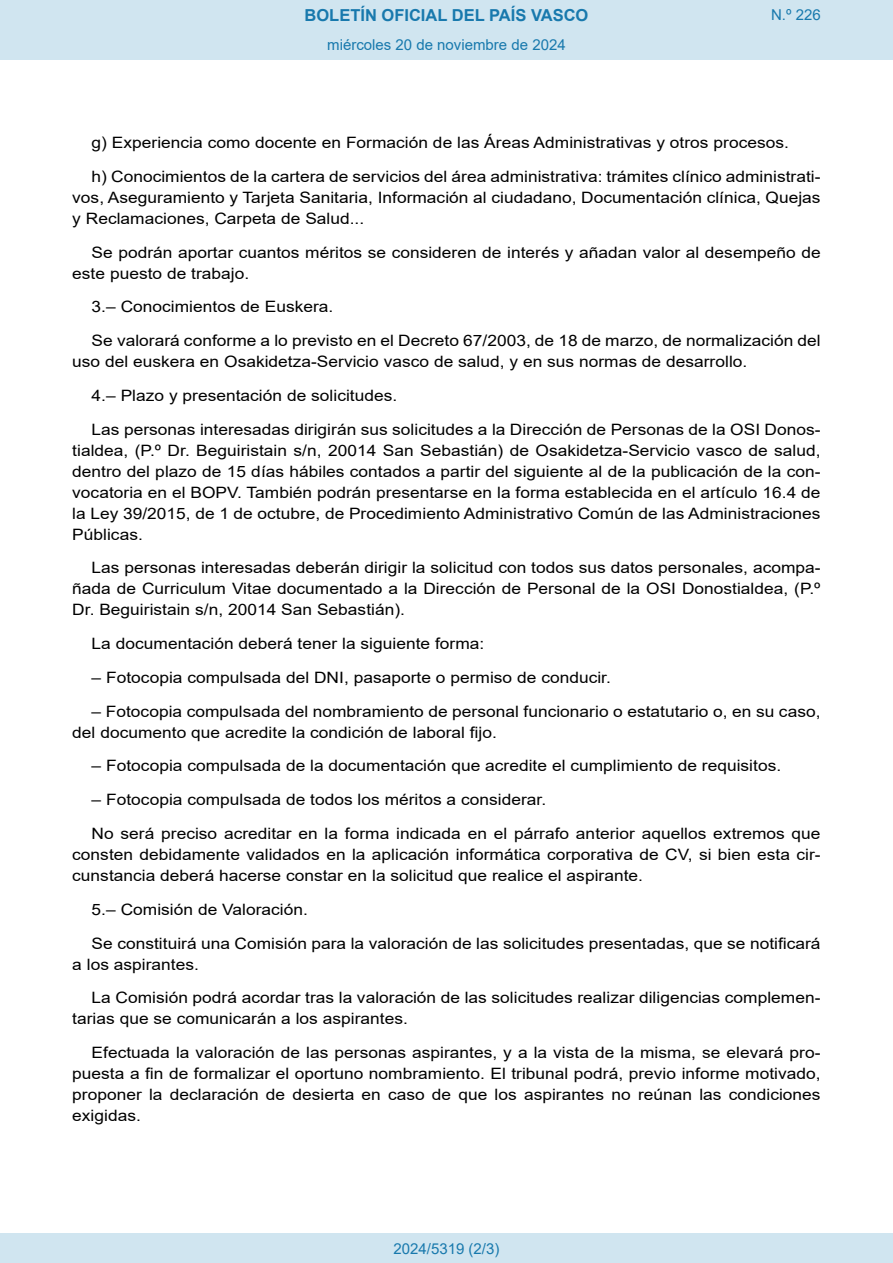
<style>
.page{position:relative;width:893px;height:1263px;background:#fff}
.page>*{position:absolute;margin:0;border:0;box-sizing:border-box;transform-origin:0 0}
.t1{font:700 16.5px "Arial";color:#1879ad}
.BOPVDetalle{font:15.6px/21px "Arial";color:#000;text-align:justify;scale:1.11 1}
.Paginacion_Centro{font:15px "Arial";color:#1879ad}
</style>
<div class="page">
<div style="left:0;top:0;width:893px;height:60px;background:#d0e5f0"></div>
<div style="left:0;top:1233px;width:893px;height:30px;background:#d0e5f0"></div>
<p class="t1" style="left:305px;top:3px;width:285px">BOLETÍN OFICIAL DEL PAÍS VASCO</p>
<p class="Paginacion_Centro" style="left:327px;top:35px;width:240px">miércoles 20 de noviembre de 2024</p>
<p class="Paginacion_Centro" style="left:771px;top:5px;width:51px">N.º 226</p>
<p class="BOPVDetalle" style="left:92px;top:132px;width:630px">g) Experiencia como docente en Formación de las Áreas Administrativas y otros procesos.</p>
<p class="BOPVDetalle" style="left:72px;top:166px;width:676px;text-indent:19px">h) Conocimientos de la cartera de servicios del área administrativa: trámites clínico administrati&shy;vos, Aseguramiento y Tarjeta Sanitaria, Información al ciudadano, Documentación clínica, Quejas y Reclamaciones, Carpeta de Salud...</p>
<p class="BOPVDetalle" style="left:72px;top:242px;width:676px;text-indent:19px">Se podrán aportar cuantos méritos se consideren de interés y añadan valor al desempeño de este puesto de trabajo.</p>
<p class="BOPVDetalle" style="left:92px;top:296px;width:219px">3.– Conocimientos de Euskera.</p>
<p class="BOPVDetalle" style="left:72px;top:330px;width:676px;text-indent:19px">Se valorará conforme a lo previsto en el Decreto 67/2003, de 18 de marzo, de normalización del uso del euskera en Osakidetza-Servicio vasco de salud, y en sus normas de desarrollo.</p>
<p class="BOPVDetalle" style="left:92px;top:385px;width:277px">4.– Plazo y presentación de solicitudes.</p>
<p class="BOPVDetalle" style="left:72px;top:419px;width:676px;text-indent:19px">Las personas interesadas dirigirán sus solicitudes a la Dirección de Personas de la OSI Donos&shy;tialdea, (P.º Dr. Beguiristain s/n, 20014 San Sebastián) de Osakidetza-Servicio vasco de salud, dentro del plazo de 15 días hábiles contados a partir del siguiente al de la publicación de la con&shy;vocatoria en el BOPV. También podrán presentarse en la forma establecida en el artículo 16.4 de la Ley 39/2015, de 1 de octubre, de Procedimiento Administrativo Común de las Administraciones Públicas.</p>
<p class="BOPVDetalle" style="left:72px;top:557px;width:676px;text-indent:19px">Las personas interesadas deberán dirigir la solicitud con todos sus datos personales, acompa&shy;ñada de Curriculum Vitae documentado a la Dirección de Personal de la OSI Donostialdea, (P.º Dr. Beguiristain s/n, 20014 San Sebastián).</p>
<p class="BOPVDetalle" style="left:92px;top:633px;width:355px">La documentación deberá tener la siguiente forma:</p>
<p class="BOPVDetalle" style="left:92px;top:667px;width:469px">– Fotocopia compulsada del DNI, pasaporte o permiso de conducir.</p>
<p class="BOPVDetalle" style="left:72px;top:701px;width:676px;text-indent:19px">– Fotocopia compulsada del nombramiento de personal funcionario o estatutario o, en su caso, del documento que acredite la condición de laboral fijo.</p>
<p class="BOPVDetalle" style="left:92px;top:755px;width:623px">– Fotocopia compulsada de la documentación que acredite el cumplimiento de requisitos.</p>
<p class="BOPVDetalle" style="left:92px;top:789px;width:411px">– Fotocopia compulsada de todos los méritos a considerar.</p>
<p class="BOPVDetalle" style="left:72px;top:823px;width:676px;text-indent:19px">No será preciso acreditar en la forma indicada en el párrafo anterior aquellos extremos que consten debidamente validados en la aplicación informática corporativa de CV, si bien esta cir&shy;cunstancia deberá hacerse constar en la solicitud que realice el aspirante.</p>
<p class="BOPVDetalle" style="left:92px;top:899px;width:196px">5.– Comisión de Valoración.</p>
<p class="BOPVDetalle" style="left:72px;top:932px;width:676px;text-indent:19px">Se constituirá una Comisión para la valoración de las solicitudes presentadas, que se notificará a los aspirantes.</p>
<p class="BOPVDetalle" style="left:72px;top:987px;width:676px;text-indent:19px">La Comisión podrá acordar tras la valoración de las solicitudes realizar diligencias complemen&shy;tarias que se comunicarán a los aspirantes.</p>
<p class="BOPVDetalle" style="left:72px;top:1042px;width:676px;text-indent:19px">Efectuada la valoración de las personas aspirantes, y a la vista de la misma, se elevará pro&shy;puesta a fin de formalizar el oportuno nombramiento. El tribunal podrá, previo informe motivado, proponer la declaración de desierta en caso de que los aspirantes no reúnan las condiciones exigidas.</p>
<p class="Paginacion_Centro" style="left:393px;top:1238px;width:107px">2024/5319 (2/3)</p>
</div>
